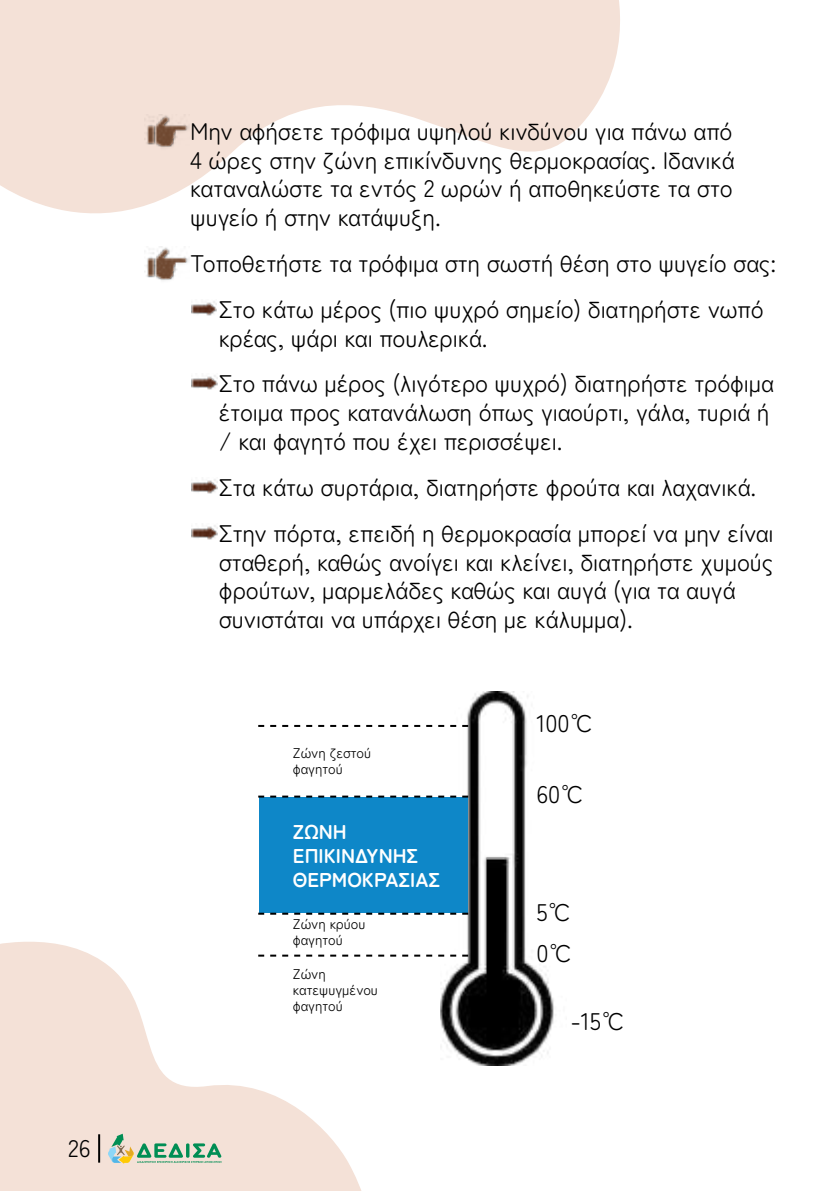
<style>
.page{position:relative;width:840px;height:1191px;background:#fff}
.page>*{position:absolute;margin:0;border:0;box-sizing:border-box;transform-origin:0 0}
.t1{font:24px/28.8px "Zen Maru Gothic";letter-spacing:-.005em;color:#000}
.t2{font:700 20px/24px "Zen Maru Gothic";color:#fff}
.t3{font:14px/16px "Zen Maru Gothic";color:#000}
</style>
<div class="page">
<svg style="left:0;top:0;width:620px;height:272px;fill:#f4e1d7"></svg>
<svg style="left:0;top:941px;width:362px;height:250px;fill:#f4e1d7"></svg>
<img style="left:440px;top:691px;width:114px;height:374px">
<svg style="left:258px;top:725px;width:210px;height:2px"></svg>
<div style="left:259px;top:797px;width:209px;height:115px;background:#0e87c8"></div>
<svg style="left:258px;top:795px;width:210px;height:2px"></svg>
<svg style="left:258px;top:912px;width:210px;height:2px"></svg>
<svg style="left:258px;top:954px;width:210px;height:2px"></svg>
<img style="left:145px;top:114px;width:44px;height:38px">
<img style="left:145px;top:246px;width:44px;height:35px">
<img style="left:191px;top:301px;width:25px;height:15px">
<img style="left:192px;top:375px;width:25px;height:15px">
<img style="left:192px;top:525px;width:25px;height:15px">
<img style="left:192px;top:479px;width:25px;height:15px">
<hr style="left:98px;top:1134px;width:2px;height:28px;background:#000">
<svg style="left:108px;top:1133px;width:113px;height:30px;background:#bacbb3"></svg>
<p class="t1" style="left:68px;top:1134px;width:24px">26</p>
<p class="t1" style="left:190px;top:116px;width:546px;text-align:justify">Μην αφήσετε τρόφιμα υψηλού κινδύνου για πάνω από 4 ώρες στην ζώνη επικίνδυνης θερμοκρασίας. Ιδανικά καταναλώστε τα εντός 2 ωρών ή αποθηκεύστε τα στο ψυγείο ή στην κατάψυξη.</p>
<p class="t1" style="left:219px;top:240px;width:558px;line-height:45.8px;text-indent:-29px">Τοποθετήστε τα τρόφιμα στη σωστή θέση στο ψυγείο σας:<br>Στο κάτω μέρος (πιο ψυχρό σημείο) διατηρήστε νωπό</p>
<p class="t1" style="left:219px;top:315px;width:556px;line-height:45.8px">κρέας, ψάρι και πουλερικά.<br>Στο πάνω μέρος (λιγότερο ψυχρό) διατηρήστε τρόφιμα</p>
<p class="t1" style="left:219px;top:398px;width:552px">έτοιμα προς κατανάλωση όπως γιαούρτι, γάλα, τυριά ή / και φαγητό που έχει περισσέψει.</p>
<p class="t1" style="left:219px;top:464px;width:556px;line-height:45.8px">Στα κάτω συρτάρια, διατηρήστε φρούτα και λαχανικά.<br>Στην πόρτα, επειδή η θερμοκρασία μπορεί να μην είναι</p>
<p class="t1" style="left:219px;top:547px;width:556px">σταθερή, καθώς ανοίγει και κλείνει, διατηρήστε χυμούς φρούτων, μαρμελάδες καθώς και αυγά (για τα αυγά συνιστάται να υπάρχει θέση με κάλυμμα).</p>
<p class="t3" style="left:293px;top:744px;width:80px">Ζώνη ζεστού φαγητού</p>
<p class="t2" style="left:293px;top:819px;width:149px">ΖΩΝΗ<br>ΕΠΙΚΙΝΔΥΝΗΣ<br>ΘΕΡΜΟΚΡΑΣΙΑΣ</p>
<p class="t3" style="left:293px;top:916px;width:74px">Ζώνη κρύου φαγητού</p>
<p class="t3" style="left:293px;top:965px;width:86px">Ζώνη κατεψυγμένου φαγητού</p>
<p class="t1" style="left:536px;top:708px;width:59px">100℃</p>
<p class="t1" style="left:536px;top:779px;width:49px">60℃</p>
<p class="t1" style="left:536px;top:898px;width:37px">5℃</p>
<p class="t1" style="left:536px;top:938px;width:37px">0℃</p>
<p class="t1" style="left:570px;top:1006px;width:56px">-15℃</p>
</div>
